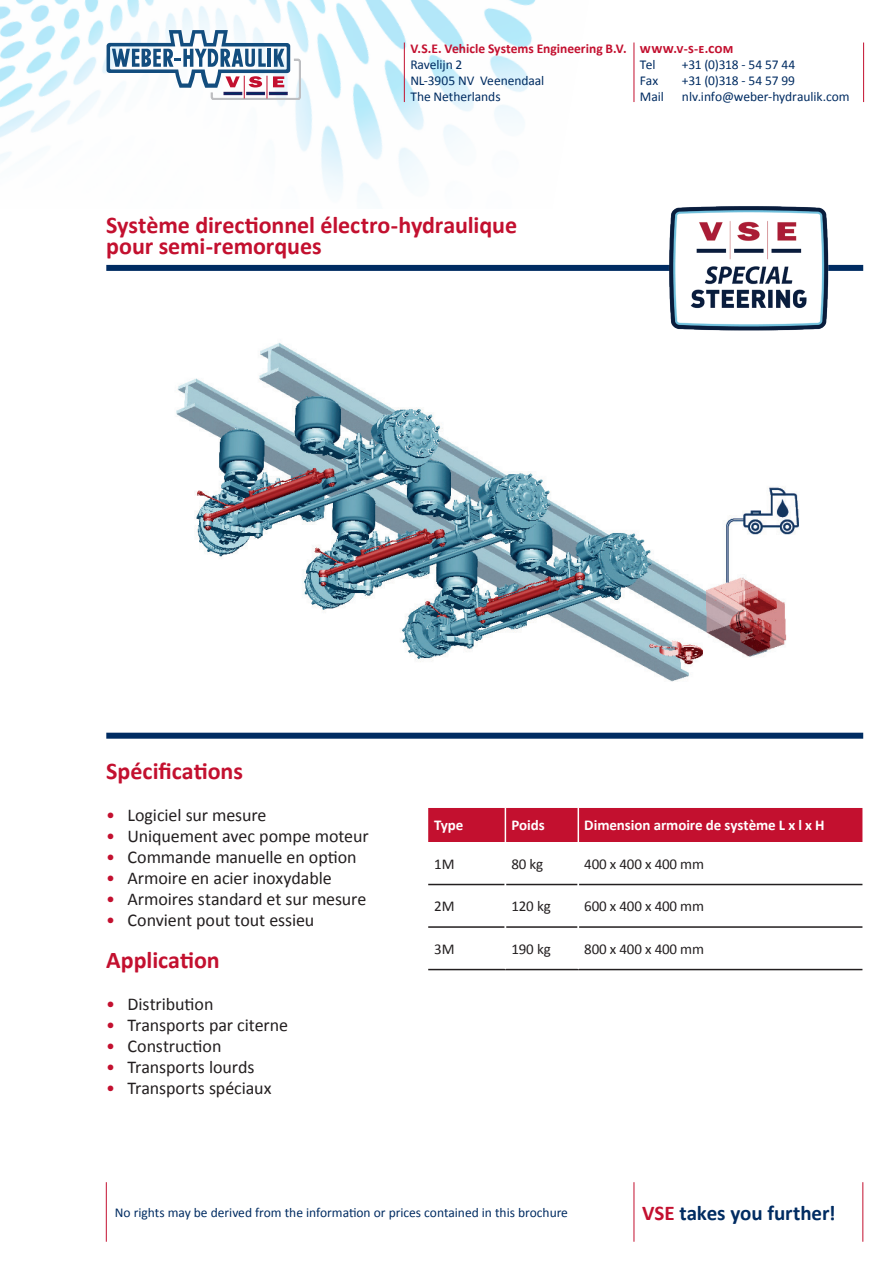
<style>
.page{position:relative;width:893px;height:1263px;background:#fff}
.page>*{position:absolute;margin:0;border:0;box-sizing:border-box;transform-origin:0 0}
.t1{font:700 24px/21px "Calibri";letter-spacing:-.005em;color:#c3102f}
.t2{font:700 21px "Calibri";letter-spacing:-.005em;color:#002c62}
.t3{font:18px "Calibri";letter-spacing:-.005em;color:#231f20}
.t4{font:15px "Calibri";letter-spacing:-.01em;color:#231f20}
.t5{font:700 15px "Calibri";letter-spacing:-.005em;color:#fff}
.t6{font:13.5px/16.2px "Calibri";letter-spacing:-.005em;color:#002c62}
.t7{font:700 13.5px "Calibri";color:#c3102f}
.s1{color:#c3102f}
</style>
<div class="page">
<img style="left:0;top:0;width:536px;height:195px">
<hr style="left:404px;top:43px;width:1px;height:59px;background:#c3102f">
<hr style="left:634px;top:43px;width:1px;height:59px;background:#c3102f">
<hr style="left:863px;top:43px;width:1px;height:59px;background:#c3102f">
<svg style="left:107px;top:30px;width:194px;height:70px"></svg>
<div style="left:247px;top:92px;width:18px;height:3px;border:1px solid #252062"></div>
<div style="left:224px;top:92px;width:18px;height:3px;border:1px solid #252062"></div>
<div style="left:269px;top:92px;width:18px;height:3px;border:1px solid #252062"></div>
<hr style="left:862px;top:1182px;width:1px;height:60px;background:#c3102f">
<hr style="left:106px;top:1182px;width:1px;height:60px;background:#c3102f">
<hr style="left:634px;top:1182px;width:1px;height:60px;background:#c3102f">
<div style="left:106px;top:265px;width:757px;height:6px;background:#002c62"></div>
<div style="left:106px;top:733px;width:757px;height:6px;background:#002c62"></div>
<div style="left:428px;top:808px;width:434px;height:34px;background:#c3102f"></div>
<hr style="left:428px;top:884px;width:77px;height:1px;background:#231f20">
<hr style="left:506px;top:884px;width:72px;height:1px;background:#231f20">
<hr style="left:579px;top:884px;width:283px;height:1px;background:#231f20">
<hr style="left:428px;top:926px;width:77px;height:2px;background:#231f20">
<hr style="left:506px;top:926px;width:72px;height:2px;background:#231f20">
<hr style="left:579px;top:926px;width:283px;height:2px;background:#231f20">
<hr style="left:428px;top:969px;width:77px;height:1px;background:#231f20">
<hr style="left:505px;top:969px;width:73px;height:1px;background:#231f20">
<hr style="left:578px;top:969px;width:284px;height:1px;background:#231f20">
<hr style="left:505px;top:808px;width:1px;height:34px;background:#fff">
<hr style="left:578px;top:808px;width:1px;height:34px;background:#fff">
<img style="left:176px;top:342px;width:623px;height:340px">
<img style="left:663px;top:206px;width:170px;height:125px">
<p class="t7" style="left:410px;top:40px;width:218px">V.S.E. Vehicle Systems Engineering B.V.</p>
<p class="t6" style="left:410px;top:56px;width:135px">Ravelijn 2<br>NL-3905 NV Veenendaal<br>The Netherlands</p>
<p class="t7" style="left:640px;top:40px;width:95px">www.v-s-e.com</p>
<p class="t6" style="left:640px;top:56px;width:17px">Tel</p>
<p class="t6" style="left:682px;top:56px;width:115px">+31 (0)318 - 54 57 44</p>
<p class="t6" style="left:640px;top:73px;width:20px">Fax</p>
<p class="t6" style="left:682px;top:73px;width:115px">+31 (0)318 - 54 57 99</p>
<p class="t6" style="left:640px;top:89px;width:25px">Mail</p>
<p class="t6" style="left:682px;top:89px;width:169px">nlv.info@weber-hydraulik.com</p>
<h1 class="t1" style="left:106px;top:215px;width:412px">Système directionnel électro-hydraulique pour semi-remorques</h1>
<h1 class="t1" style="left:106px;top:761px;width:138px">Spécifications</h1>
<p class="t3" style="left:106px;top:804px;width:162px"><span class="s1">•</span> Logiciel sur mesure</p>
<p class="t3" style="left:106px;top:825px;width:264px"><span class="s1">•</span> Uniquement avec pompe moteur</p>
<p class="t3" style="left:106px;top:846px;width:252px"><span class="s1">•</span> Commande manuelle en option</p>
<p class="t3" style="left:106px;top:867px;width:227px"><span class="s1">•</span> Armoire en acier inoxydable</p>
<p class="t3" style="left:106px;top:888px;width:262px"><span class="s1">•</span> Armoires standard et sur mesure</p>
<p class="t3" style="left:106px;top:909px;width:210px"><span class="s1">•</span> Convient pout tout essieu</p>
<h1 class="t1" style="left:106px;top:950px;width:115px">Application</h1>
<p class="t3" style="left:106px;top:993px;width:109px"><span class="s1">•</span> Distribution</p>
<p class="t3" style="left:106px;top:1014px;width:183px"><span class="s1">•</span> Transports par citerne</p>
<p class="t3" style="left:106px;top:1035px;width:117px"><span class="s1">•</span> Construction</p>
<p class="t3" style="left:106px;top:1056px;width:150px"><span class="s1">•</span> Transports lourds</p>
<p class="t3" style="left:106px;top:1077px;width:167px"><span class="s1">•</span> Transports spéciaux</p>
<p class="t5" style="left:434px;top:815px;width:31px">Type</p>
<p class="t5" style="left:511px;top:815px;width:35px">Poids</p>
<p class="t5" style="left:584px;top:815px;width:242px">Dimension armoire de système L x l x H</p>
<p class="t4" style="left:434px;top:854px;width:22px">1M</p>
<p class="t4" style="left:511px;top:854px;width:33px">80 kg</p>
<p class="t4" style="left:584px;top:854px;width:121px">400 x 400 x 400 mm</p>
<p class="t4" style="left:434px;top:897px;width:22px">2M</p>
<p class="t4" style="left:511px;top:897px;width:41px">120 kg</p>
<p class="t4" style="left:584px;top:897px;width:121px">600 x 400 x 400 mm</p>
<p class="t4" style="left:434px;top:939px;width:22px">3M</p>
<p class="t4" style="left:511px;top:939px;width:41px">190 kg</p>
<p class="t4" style="left:584px;top:939px;width:121px">800 x 400 x 400 mm</p>
<p class="t6" style="left:115px;top:1204px;width:455px">No rights may be derived from the information or prices contained in this brochure</p>
<p class="t2" style="left:642px;top:1199px;width:195px"><span class="s1">VSE</span> takes you further!</p>
</div>
